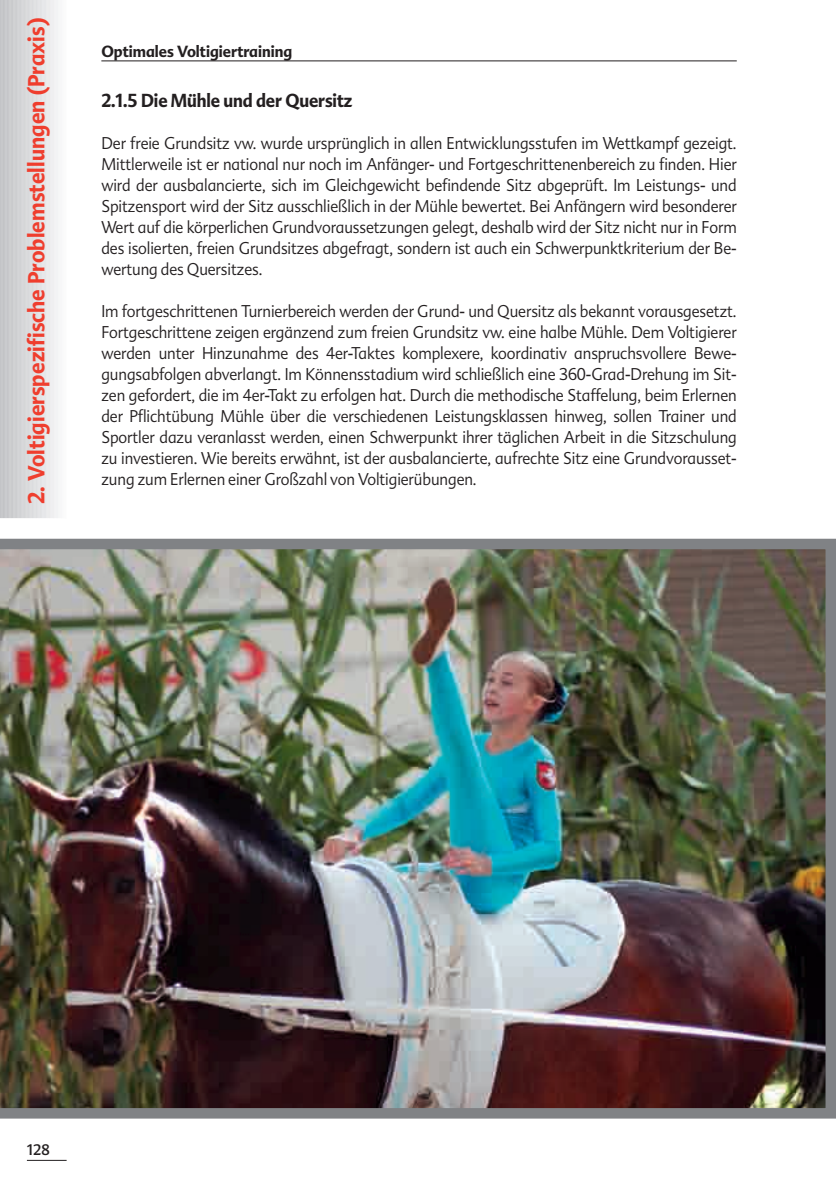
<style>
.page{position:relative;width:836px;height:1192px;background:#fff}
.page>*{position:absolute;margin:0;border:0;box-sizing:border-box;transform-origin:0 0}
.t1{font:700 22.75px "Advert";letter-spacing:.005em;color:#ef3e2e;scale:.9 1}
.t2{font:700 18.38px "Advert";letter-spacing:-.005em;color:#231f20;scale:.9 1}
.t3{font:300 16.62px/21px "Advert";letter-spacing:-.005em;color:#231f20;text-align:justify;scale:.9 1}
.t4{font:700 15.75px "Advert";color:#231f20;scale:.93 1}
.t5{font:14.88px "Advert";color:#231f20;scale:.93 1}
</style>
<div class="page">
<img style="left:0;top:0;width:835px;height:1161px">
<h1 class="t1" style="left:27px;top:504px;width:541px;rotate:-90deg">2. Voltigierspezifische Problemstellungen (Praxis)</h1>
<p class="t4" style="left:101px;top:45px;width:207px">Optimales Voltigiertraining</p>
<p class="t2" style="left:101px;top:93px;width:280px">2.1.5 Die Mühle und der Quersitz</p>
<p class="t3" style="left:101px;top:134px;width:707px">Der freie Grundsitz vw. wurde ursprünglich in allen Entwicklungsstufen im Wettkampf gezeigt.<br>Mittlerweile ist er national nur noch im Anfänger- und Fortgeschrittenenbereich zu finden. Hier wird der ausbalancierte, sich im Gleichgewicht befindende Sitz abgeprüft. Im Leistungs- und Spitzensport wird der Sitz ausschließlich in der Mühle bewertet. Bei Anfängern wird besonderer Wert auf die körperlichen Grundvoraussetzungen gelegt, deshalb wird der Sitz nicht nur in Form des isolierten, freien Grundsitzes abgefragt, sondern ist auch ein Schwerpunktkriterium der Be&shy;wertung des Quersitzes.</p>
<p class="t3" style="left:101px;top:302px;width:707px">Im fortgeschrittenen Turnierbereich werden der Grund- und Quersitz als bekannt vorausgesetzt.<br>Fortgeschrittene zeigen ergänzend zum freien Grundsitz vw. eine halbe Mühle. Dem Voltigierer werden unter Hinzunahme des 4er-Taktes komplexere, koordinativ anspruchsvollere Bewe&shy;gungsabfolgen abverlangt. Im Könnensstadium wird schließlich eine 360-Grad-Drehung im Sit&shy;zen gefordert, die im 4er-Takt zu erfolgen hat. Durch die methodische Staffelung, beim Erlernen der Pflichtübung Mühle über die verschiedenen Leistungsklassen hinweg, sollen Trainer und Sportler dazu veranlasst werden, einen Schwerpunkt ihrer täglichen Arbeit in die Sitzschulung zu investieren. Wie bereits erwähnt, ist der ausbalancierte, aufrechte Sitz eine Grundvorausset&shy;zung zum Erlernen einer Großzahl von Voltigierübungen.</p>
<p class="t5" style="left:27px;top:1143px;width:26px">128</p>
</div>
